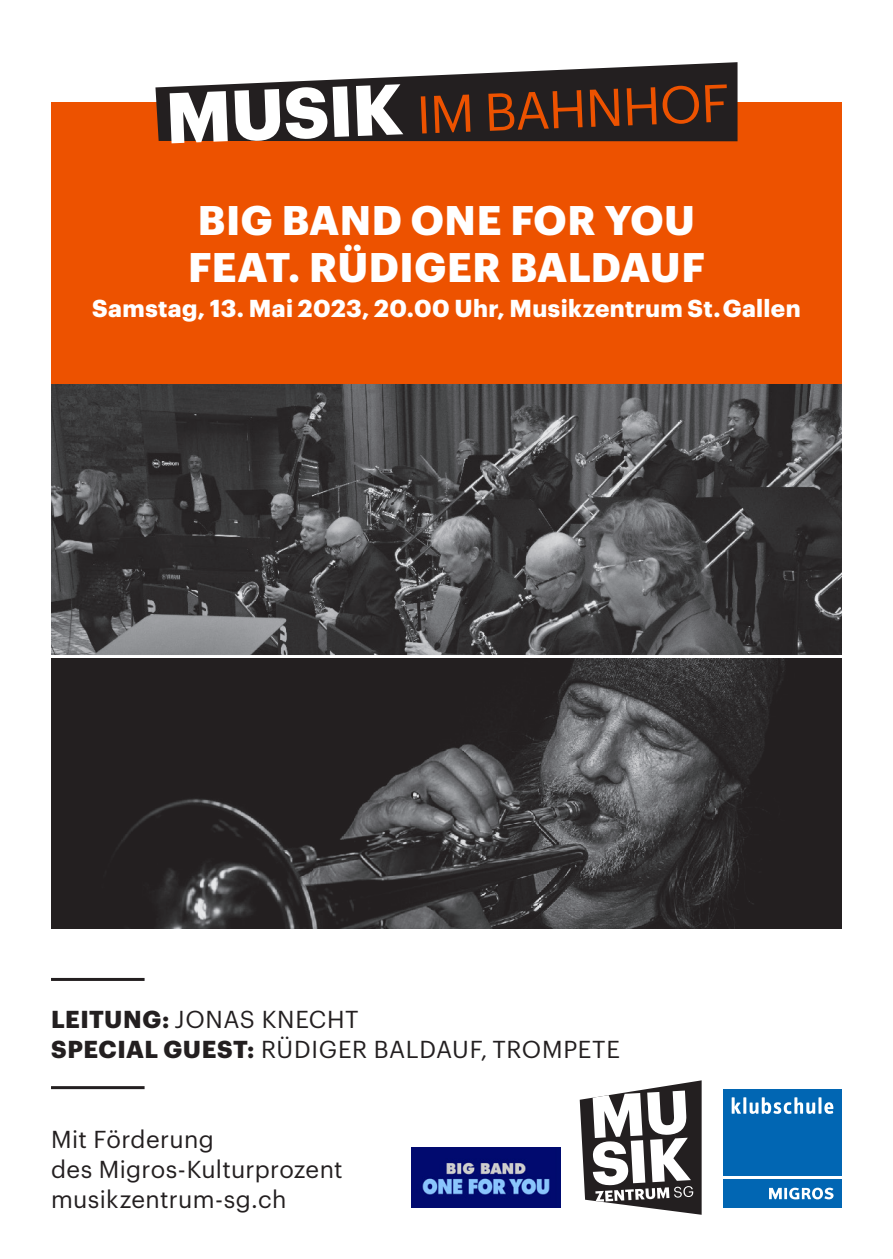
<style>
.page{position:relative;width:893px;height:1259px;background:#fff}
.page>*{position:absolute;margin:0;border:0;box-sizing:border-box;transform-origin:0 0}
.t1{font:700 40.5px/46.5px "Graphik";letter-spacing:.015em;color:#fff}
.t2{font:24px/30px "Graphik";letter-spacing:.02em;color:#231f20}
.t3{font:700 24px "Graphik";letter-spacing:.015em;color:#fff}
.s1{font-weight:700}
</style>
<div class="page">
<div style="left:51px;top:102px;width:791px;height:282px;background:#ed5200"></div>
<img style="left:51px;top:384px;width:791px;height:270px">
<img style="left:51px;top:658px;width:791px;height:270px">
<img style="left:411px;top:1147px;width:149px;height:60px">
<div style="left:723px;top:1179px;width:119px;height:28px;background:#0166b3"></div>
<div style="left:723px;top:1088px;width:119px;height:88px;background:#0166b3"></div>
<svg style="left:769px;top:1187px;width:64px;height:12px"></svg>
<svg style="left:732px;top:1097px;width:9px;height:16px"></svg>
<hr style="left:743px;top:1097px;width:3px;height:16px;background:#fff">
<svg style="left:750px;top:1097px;width:65px;height:17px"></svg>
<hr style="left:818px;top:1097px;width:3px;height:16px;background:#fff">
<svg style="left:824px;top:1102px;width:9px;height:12px"></svg>
<svg style="left:580px;top:1080px;width:122px;height:134px"></svg>
<svg style="left:155px;top:62px;width:582px;height:79px;fill:#231f20"></svg>
<svg style="left:421px;top:84px;width:306px;height:49px;background:#532b18"></svg>
<svg style="left:170px;top:84px;width:233px;height:59px"></svg>
<hr style="left:51px;top:978px;width:94px;height:3px;background:#231f20">
<hr style="left:51px;top:1086px;width:94px;height:3px;background:#231f20">
<h1 class="t1" style="left:188px;top:193px;width:518px">BIG BAND ONE FOR YOU<br>FEAT. RÜDIGER BALDAUF</h1>
<p class="t3" style="left:92px;top:289px;width:710px">Samstag, 13. Mai 2023, 20.00 Uhr, Musikzentrum St. Gallen</p>
<p class="t2" style="left:51px;top:1002px;width:570px"><span class="s1">LEITUNG:</span> JONAS KNECHT<br><span class="s1">SPECIAL GUEST:</span> RÜDIGER BALDAUF, TROMPETE</p>
<p class="t2" style="left:51px;top:1122px;width:293px">Mit Förderung<br>des Migros-Kulturprozent musikzentrum-sg.ch</p>
</div>
